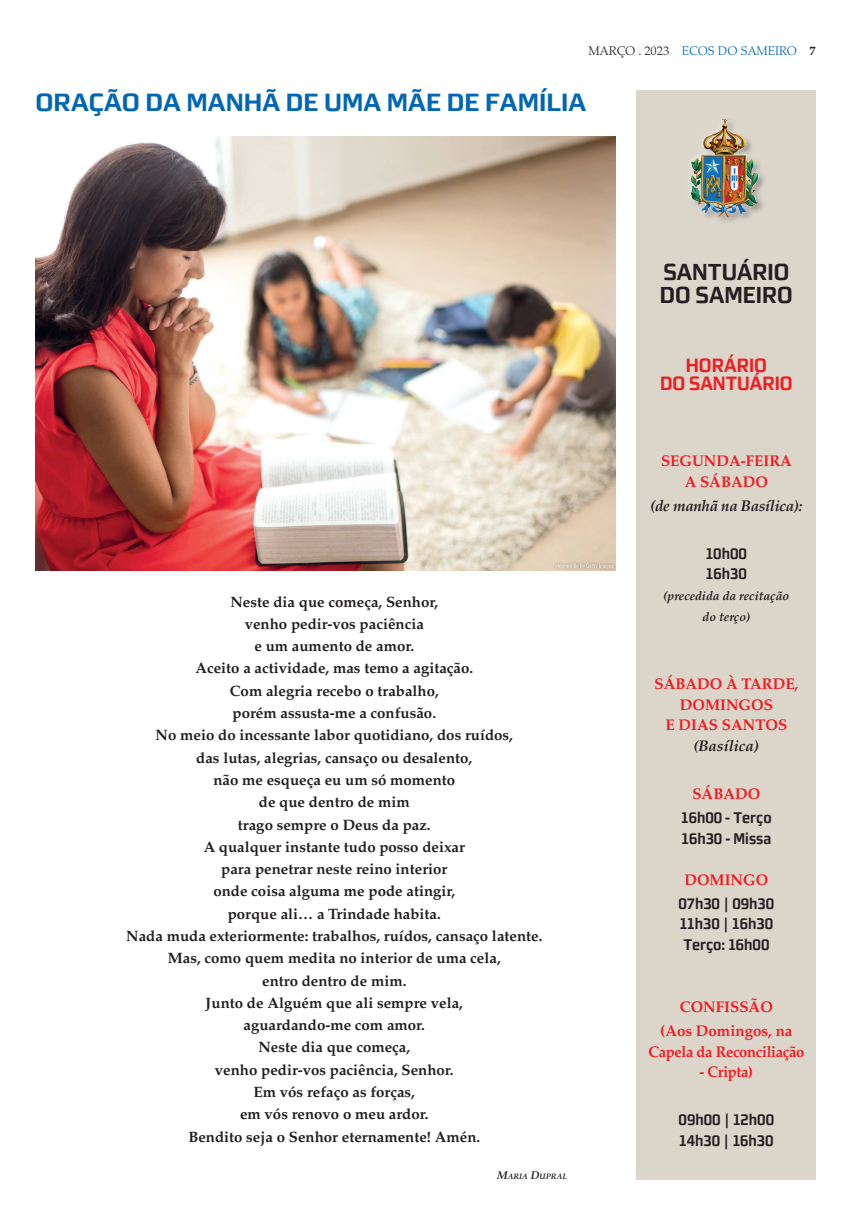
<style>
.page{position:relative;width:862px;height:1226px;background:#fff}
.page>*{position:absolute;margin:0;border:0;box-sizing:border-box;transform-origin:0 0}
.t1{font:700 25px "Morgan Sans";color:#0166b3}
.t2{font:700 23.25px/23.2px "Morgan Sans";color:#231f20;scale:.93 1}
.t3{font:700 19.38px/18px "Morgan Sans";color:#ee1d23;text-align:center;scale:.91 1}
.t4{font:700 15.5px/20.6px "Palatino LT Std";color:#ee1d23;text-align:center}
.t5{font:700 15.5px/20.6px "Morgan Sans";color:#231f20;scale:.89 1}
.t6{font:700 15.5px "Palatino LT Std";letter-spacing:-.02em;color:#ee1d23;scale:.95 1}
.t7{font:italic 700 15.5px "Palatino LT Std";letter-spacing:-.02em;color:#231f20}
.t8{font:700 15.5px "Palatino LT Std";color:#ee1d23;scale:.95 1}
.t9{font:700 15px/22.2px "Palatino LT Std";color:#231f20;text-align:center}
.t10{font:italic 700 12.5px/20.6px "Palatino LT Std";color:#231f20;text-align:center}
.t11{font:300 12.5px "Palatino LT Std";color:#0166b3}
.t12{font:italic 700 7.88px "Palatino LT Std";color:#231f20}
.s1{color:#231f20}
.s2{font-weight:700;color:#231f20}
.s3{font-size:11.25px}
.s4{font-style:italic;font-size:15px;color:#231f20}
.s5{font-style:italic;color:#231f20}
</style>
<div class="page">
<img style="left:35px;top:136px;width:580px;height:435px">
<div style="left:636px;top:91px;width:179px;height:1089px;background:#dbd5ca"></div>
<img style="left:690px;top:118px;width:74px;height:103px">
<p class="t11" style="left:588px;top:44px;width:228px"><span class="s1">MARÇO . 2023</span> ECOS DO SAMEIRO <span class="s2">7</span></p>
<h1 class="t1" style="left:35px;top:88px;width:552px">ORAÇÃO DA MANHÃ DE UMA MÃE DE FAMÍLIA</h1>
<p class="t9" style="left:126px;top:591px;width:417px">Neste dia que começa, Senhor,<br>venho pedir-vos paciência<br>e um aumento de amor.<br>Aceito a actividade, mas temo a agitação.<br>Com alegria recebo o trabalho,<br>porém assusta-me a confusão.<br>No meio do incessante labor quotidiano, dos ruídos,<br>das lutas, alegrias, cansaço ou desalento,<br>não me esqueça eu um só momento<br>de que dentro de mim<br>trago sempre o Deus da paz.<br>A qualquer instante tudo posso deixar<br>para penetrar neste reino interior<br>onde coisa alguma me pode atingir,<br>porque ali… a Trindade habita.<br>Nada muda exteriormente: trabalhos, ruídos, cansaço latente.<br>Mas, como quem medita no interior de uma cela,<br>entro dentro de mim.<br>Junto de Alguém que ali sempre vela,<br>aguardando-me com amor.<br>Neste dia que começa,<br>venho pedir-vos paciência, Senhor.<br>Em vós refaço as forças,<br>em vós renovo o meu ardor.<br>Bendito seja o Senhor eternamente! Amén.</p>
<p class="t12" style="left:497px;top:1171px;width:71px"><span class="s3">M</span>ARIA <span class="s3">D</span>UPRAL</p>
<h2 class="t2" style="left:659px;top:260px;width:144px">SANTUÁRIO<br>DO SAMEIRO</h2>
<p class="t3" style="left:659px;top:356px;width:147px">HORÁRIO<br>DO SANTUÁRIO</p>
<p class="t4" style="left:660px;top:451px;width:132px">SEGUNDA-FEIRA<br>A SÁBADO</p>
<p class="t7" style="left:650px;top:496px;width:153px">(de manhã na Basílica):</p>
<p class="t5" style="left:705px;top:543px;width:48px">10h00<br>16h30</p>
<p class="t10" style="left:663px;top:586px;width:127px">(precedida da recitação do terço)</p>
<p class="t4" style="left:654px;top:674px;width:145px">SÁBADO À TARDE,<br>DOMINGOS<br>E DIAS SANTOS <span class="s4">(</span><span class="s5">Basílica)</span></p>
<p class="t4" style="left:692px;top:784px;width:69px">SÁBADO</p>
<p class="t5" style="left:680px;top:807px;width:103px">16h00 - Terço<br>16h30 - Missa</p>
<p class="t4" style="left:684px;top:869px;width:85px">DOMINGO</p>
<p class="t5" style="left:678px;top:893px;width:109px;text-align:justify">07h30 | 09h30<br>11h30 | 16h30<br>Terço: 16h00</p>
<p class="t4" style="left:660px;top:995px;width:134px;line-height:24px">CONFISSÃO<br>(Aos Domingos, na</p>
<p class="t6" style="left:648px;top:1042px;width:166px">Capela da Reconciliação</p>
<p class="t8" style="left:699px;top:1063px;width:58px">- Cripta)</p>
<p class="t5" style="left:678px;top:1109px;width:109px">09h00 | 12h00<br>14h30 | 16h30</p>
</div>
